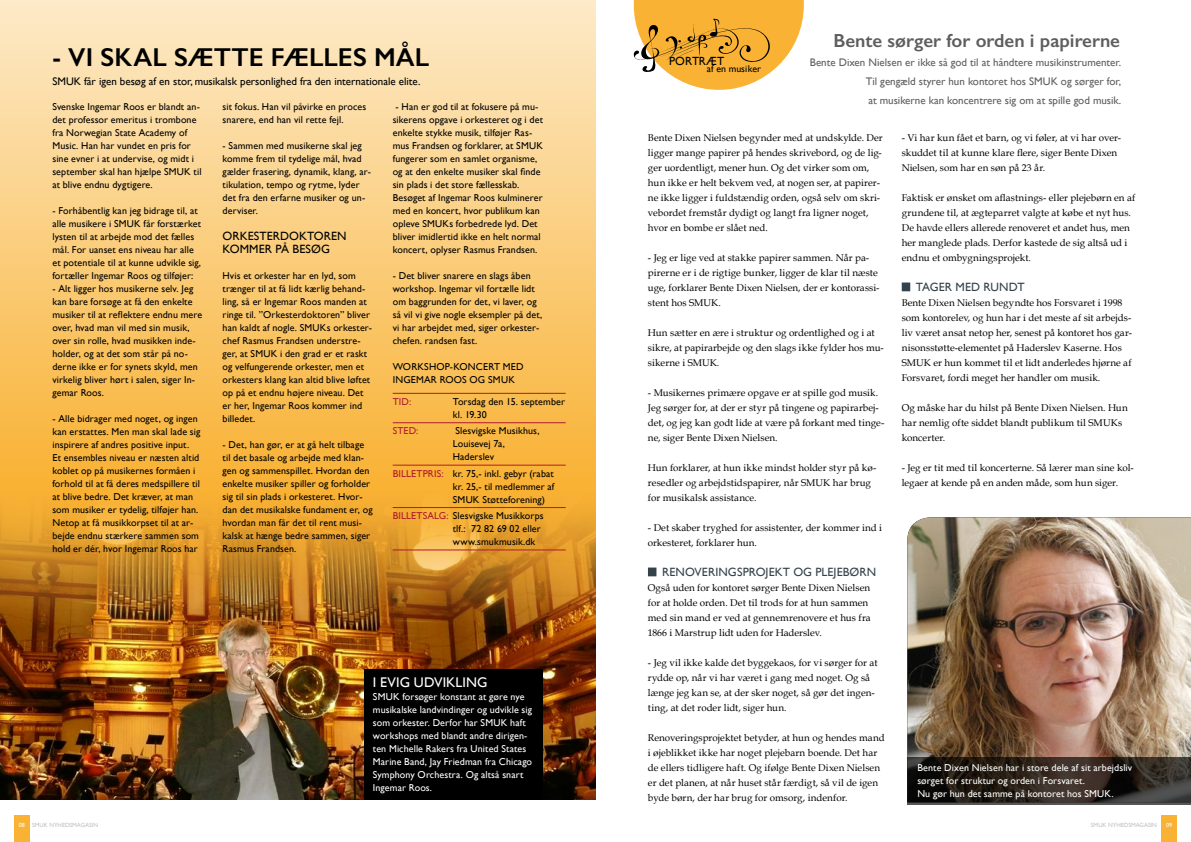
<style>
.page{position:relative;width:1191px;height:842px;background:#fff}
.page>*{position:absolute;margin:0;border:0;box-sizing:border-box;transform-origin:0 0}
.t1{font:600 26px "Gill Sans";letter-spacing:.005em;color:#000}
.t2{font:600 19px "Gill Sans";color:#5f5e5e}
.t3{font:14px "Gill Sans";letter-spacing:.005em;color:#fff}
.t4{font:12px "Gill Sans";letter-spacing:.005em;color:#34424b}
.t5{font:12px/13px "Gill Sans";letter-spacing:.005em;color:#000}
.t6{font:11.8px "Gill Sans";color:#000}
.t7{font:11px/19px "Gill Sans";color:#5f5e5e;text-align:justify}
.t8{font:11px "Gill Sans";color:#000}
.t9{font:10px/13px "Gill Sans";letter-spacing:.01em;color:#000}
.t10{font:10px/13px "Gill Sans";letter-spacing:.01em;color:#fff}
.t11{font:10px/13px "Gill Sans";letter-spacing:.01em;color:#000}
.t12{font:10px "Gill Sans";letter-spacing:.015em;color:#b01b2e}
.t13{font:9.9px "Gill Sans";color:#000}
.t14{font:9.8px/15px "Book Antiqua";letter-spacing:.005em;color:#000}
.t15{font:6px "Gill Sans";color:#c1c0c0}
.t16{font:6px "Gill Sans";color:#fff}
.s1{color:#b01b2e}
.s2{color:#fff}
</style>
<div class="page">
<div style="left:648px;top:567px;width:8px;height:9px;background:#34424b"></div>
<div style="left:901px;top:282px;width:9px;height:9px;background:#34424b"></div>
<svg style="left:633px;top:0;width:171px;height:90px"></svg>
<img style="left:907px;top:517px;width:284px;height:240px">
<svg style="left:907px;top:757px;width:284px;height:47px;background:#2b251f"></svg>
<svg style="left:0;top:0;width:595px;height:473px;background:#face80"></svg>
<img style="left:0;top:473px;width:595px;height:327px">
<div style="left:364px;top:669px;width:179px;height:131px;background:#000"></div>
<hr style="left:393px;top:393px;width:173px;height:1px;background:#b01b2e">
<hr style="left:393px;top:422px;width:173px;height:1px;background:#b01b2e">
<hr style="left:393px;top:465px;width:173px;height:1px;background:#b01b2e">
<hr style="left:393px;top:507px;width:173px;height:1px;background:#b01b2e">
<hr style="left:393px;top:550px;width:173px;height:1px;background:#b01b2e">
<div style="left:14px;top:815px;width:15px;height:27px;background:#f9b234"></div>
<div style="left:1161px;top:815px;width:15px;height:27px;background:#f9b234"></div>
<h1 class="t1" style="left:52px;top:41px;width:378px">- VI SKAL SÆTTE FÆLLES MÅL</h1>
<p class="t8" style="left:52px;top:75px;width:369px">SMUK får igen besøg af en stor, musikalsk personlighed fra den internationale elite.</p>
<p class="t9" style="left:52px;top:100px;width:151px">Svenske Ingemar Roos er blandt an&shy;det professor emeritus i trombone fra Norwegian State Academy of<br>Music. Han har vundet en pris for sine evner i at undervise, og midt i september skal han hjælpe SMUK til at blive endnu dygtigere.</p>
<p class="t9" style="left:52px;top:204px;width:150px">- Forhåbentlig kan jeg bidrage til, at alle musikere i SMUK får forstærket lysten til at arbejde mod det fælles mål. For uanset ens niveau har alle et potentiale til at kunne udvikle sig, fortæller Ingemar Roos og tilføjer:</p>
<p class="t9" style="left:52px;top:282px;width:151px">- Alt ligger hos musikerne selv. Jeg kan bare forsøge at få den enkelte musiker til at reflektere endnu mere over, hvad man vil med sin musik, over sin rolle, hvad musikken inde&shy;holder, og at det som står på no&shy;derne ikke er for synets skyld, men virkelig bliver hørt i salen, siger In&shy;gemar Roos.</p>
<p class="t9" style="left:52px;top:412px;width:149px">- Alle bidrager med noget, og ingen kan erstattes. Men man skal lade sig inspirere af andres positive input.<br>Et ensembles niveau er næsten altid koblet op på musikernes formåen i forhold til at få deres medspillere til at blive bedre. Det kræver, at man som musiker er tydelig, tilføjer han.<br>Netop at få musikkorpset til at ar&shy;bejde endnu stærkere sammen som hold er dér, hvor Ingemar Roos har</p>
<p class="t9" style="left:223px;top:100px;width:145px">sit fokus. Han vil påvirke en proces snarere, end han vil rette fejl.</p>
<p class="t9" style="left:223px;top:139px;width:150px">- Sammen med musikerne skal jeg komme frem til tydelige mål, hvad gælder frasering, dynamik, klang, ar&shy;tikulation, tempo og rytme, lyder det fra den erfarne musiker og un&shy;derviser.</p>
<p class="t5" style="left:223px;top:229px;width:126px">ORKESTERDOKTOREN<br>KOMMER PÅ BESØG</p>
<p class="t9" style="left:223px;top:269px;width:151px">Hvis et orkester har en lyd, som trænger til at få lidt kærlig behand&shy;ling, så er Ingemar Roos manden at ringe til. ”Orkesterdoktoren” bliver han kaldt af nogle. SMUKs orkester&shy;chef Rasmus Frandsen understre&shy;ger, at SMUK i den grad er et raskt og velfungerende orkester, men et orkesters klang kan altid blive løftet op på et endnu højere niveau. Det er her, Ingemar Roos kommer ind billedet.</p>
<p class="t9" style="left:223px;top:438px;width:151px">- Det, han gør, er at gå helt tilbage til det basale og arbejde med klan&shy;gen og sammenspillet. Hvordan den enkelte musiker spiller og forholder sig til sin plads i orkesteret. Hvor&shy;dan det musikalske fundament er, og hvordan man får det til rent musi&shy;kalsk at hænge bedre sammen, siger Rasmus Frandsen.</p>
<p class="t9" style="left:393px;top:100px;width:152px">- Han er god til at fokusere på mu&shy;sikerens opgave i orkesteret og i det enkelte stykke musik, tilføjer Ras&shy;mus Frandsen og forklarer, at SMUK fungerer som en samlet organisme, og at den enkelte musiker skal finde sin plads i det store fællesskab.<br>Besøget af Ingemar Roos kulminerer med en koncert, hvor publikum kan opleve SMUKs forbedrede lyd. Det bliver imidlertid ikke en helt normal koncert, oplyser Rasmus Frandsen.</p>
<p class="t9" style="left:393px;top:269px;width:151px">- Det bliver snarere en slags åben workshop. Ingemar vil fortælle lidt om baggrunden for det, vi laver, og så vil vi give nogle eksempler på det, vi har arbejdet med, siger orkester&shy;chefen. randsen fast.</p>
<p class="t9" style="left:393px;top:360px;width:132px">WORKSHOP-KONCERT MED<br>INGEMAR ROOS OG SMUK</p>
<p class="t12" style="left:393px;top:396px;width:20px">TID:</p>
<p class="t11" style="left:453px;top:395px;width:114px">Torsdag den 15. september kl. 19.30</p>
<p class="t12" style="left:393px;top:425px;width:27px">STED:</p>
<p class="t11" style="left:453px;top:424px;width:88px">Slesvigske Musikhus,<br>Louisevej 7a,<br>Haderslev</p>
<p class="t11" style="left:453px;top:467px;width:103px;text-align:justify;text-indent:-60px"><span class="s1">BILLETPRIS:</span> kr. 75,- inkl. gebyr (rabat kr. 25,- til medlemmer af SMUK Støtteforening)</p>
<p class="t11" style="left:453px;top:509px;width:92px;text-indent:-60px"><span class="s1">BILLETSALG:</span> Slesvigske Musikkorps tlf.: 72 82 69 02 eller www.smukmusik.dk</p>
<h3 class="t3" style="left:373px;top:674px;width:116px">I EVIG UDVIKLING</h3>
<p class="t10" style="left:373px;top:691px;width:161px">SMUK forsøger konstant at gøre nye musikalske landvindinger og udvikle sig som orkester. Derfor har SMUK haft workshops med blandt andre dirigen&shy;ten Michelle Rakers fra United States Marine Band, Jay Friedman fra Chicago Symphony Orchestra. Og altså snart Ingemar Roos.</p>
<p class="t6" style="left:669px;top:54px;width:57px">PORTRÆT</p>
<p class="t13" style="left:707px;top:63px;width:56px">af en musiker</p>
<h2 class="t2" style="left:833px;top:29px;width:288px">Bente sørger for orden i papirerne</h2>
<p class="t7" style="left:865px;top:53px;width:257px;text-indent:-56px">Bente Dixen Nielsen er ikke så god til at håndtere musikinstrumenter.<br>Til gengæld styrer hun kontoret hos SMUK og sørger for, at musikerne kan koncentrere sig om at spille god musik.</p>
<p class="t14" style="left:648px;top:130px;width:236px">Bente Dixen Nielsen begynder med at undskylde. Der ligger mange papirer på hendes skrivebord, og de lig&shy;ger uordentligt, mener hun. Og det virker som om, hun ikke er helt bekvem ved, at nogen ser, at papirer&shy;ne ikke ligger i fuldstændig orden, også selv om skri&shy;vebordet fremstår dydigt og langt fra ligner noget, hvor en bombe er slået ned.</p>
<p class="t14" style="left:648px;top:250px;width:233px">- Jeg er lige ved at stakke papirer sammen. Når pa&shy;pirerne er i de rigtige bunker, ligger de klar til næste uge, forklarer Bente Dixen Nielsen, der er kontorassi&shy;stent hos SMUK.</p>
<p class="t14" style="left:648px;top:325px;width:237px">Hun sætter en ære i struktur og ordentlighed og i at sikre, at papirarbejde og den slags ikke fylder hos mu&shy;sikerne i SMUK.</p>
<p class="t14" style="left:648px;top:385px;width:238px">- Musikernes primære opgave er at spille god musik.<br>Jeg sørger for, at der er styr på tingene og papirarbej&shy;det, og jeg kan godt lide at være på forkant med tinge&shy;ne, siger Bente Dixen Nielsen.</p>
<p class="t14" style="left:648px;top:460px;width:230px">Hun forklarer, at hun ikke mindst holder styr på kø&shy;resedler og arbejdstidspapirer, når SMUK har brug for musikalsk assistance.</p>
<p class="t14" style="left:648px;top:520px;width:236px">- Det skaber tryghed for assistenter, der kommer ind i orkesteret, forklarer hun.</p>
<p class="t4" style="left:662px;top:565px;width:216px">RENOVERINGSPROJEKT OG PLEJEBØRN</p>
<p class="t14" style="left:648px;top:580px;width:224px">Også uden for kontoret sørger Bente Dixen Nielsen for at holde orden. Det til trods for at hun sammen med sin mand er ved at gennemrenovere et hus fra 1866 i Marstrup lidt uden for Haderslev.</p>
<p class="t14" style="left:648px;top:655px;width:231px">- Jeg vil ikke kalde det byggekaos, for vi sørger for at rydde op, når vi har været i gang med noget. Og så længe jeg kan se, at der sker noget, så gør det ingen&shy;ting, at det roder lidt, siger hun.</p>
<p class="t14" style="left:648px;top:730px;width:238px">Renoveringsprojektet betyder, at hun og hendes mand i øjeblikket ikke har noget plejebarn boende. Det har de ellers tidligere haft. Og ifølge Bente Dixen Nielsen er det planen, at når huset står færdigt, så vil de igen byde børn, der har brug for omsorg, indenfor.</p>
<p class="t14" style="left:901px;top:130px;width:221px">- Vi har kun fået et barn, og vi føler, at vi har over&shy;skuddet til at kunne klare flere, siger Bente Dixen<br>Nielsen, som har en søn på 23 år.</p>
<p class="t14" style="left:901px;top:190px;width:235px">Faktisk er ønsket om aflastnings- eller plejebørn en af grundene til, at ægteparret valgte at købe et nyt hus.<br>De havde ellers allerede renoveret et andet hus, men her manglede plads. Derfor kastede de sig altså ud i endnu et ombygningsprojekt.</p>
<p class="t4" style="left:916px;top:280px;width:110px">TAGER MED RUNDT</p>
<p class="t14" style="left:901px;top:295px;width:232px">Bente Dixen Nielsen begyndte hos Forsvaret i 1998 som kontorelev, og hun har i det meste af sit arbejds&shy;liv været ansat netop her, senest på kontoret hos gar&shy;nisonsstøtte-elementet på Haderslev Kaserne. Hos SMUK er hun kommet til et lidt anderledes hjørne af Forsvaret, fordi meget her handler om musik.</p>
<p class="t14" style="left:901px;top:400px;width:227px">Og måske har du hilst på Bente Dixen Nielsen. Hun har nemlig ofte siddet blandt publikum til SMUKs koncerter.</p>
<p class="t14" style="left:901px;top:460px;width:233px">- Jeg er tit med til koncerterne. Så lærer man sine kol&shy;legaer at kende på en anden måde, som hun siger.</p>
<p class="t10" style="left:917px;top:761px;width:216px">Bente Dixen Nielsen har i store dele af sit arbejdsliv sørget for struktur og orden i Forsvaret.<br>Nu gør hun det samme på kontoret hos SMUK.</p>
<p class="t15" style="left:19px;top:822px;width:81px"><span class="s2">08</span> SMUK NYHEDSMAGASIN</p>
<p class="t15" style="left:1090px;top:822px;width:68px">SMUK NYHEDSMAGASIN</p>
<p class="t16" style="left:1166px;top:822px;width:7px">09</p>
</div>
